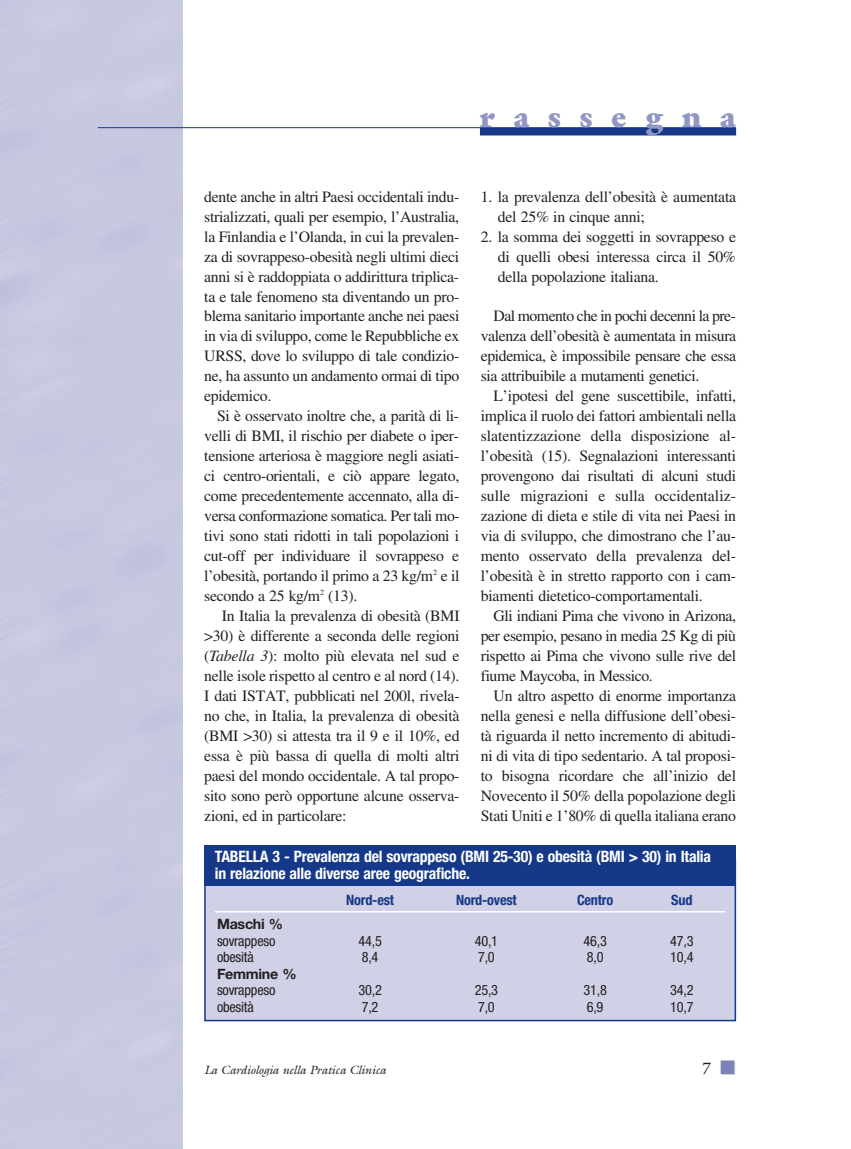
<style>
.page{position:relative;width:851px;height:1149px;background:#fff}
.page>*{position:absolute;margin:0;border:0;box-sizing:border-box;transform-origin:0 0}
.t1{font:900 30px "Galliard Std";letter-spacing:.625em;color:#9296c4}
.t2{font:16.5px "Galliard Std";color:#231f20}
.t3{font:15.75px/20px "Times LT Std";letter-spacing:-.02em;color:#231f20;text-align:justify}
.t4{font:700 condensed 15.75px/16.5px "Helvetica Neue LT Std";letter-spacing:-.015em;color:#fff}
.t5{font:condensed 14.25px "Helvetica Neue LT Std";letter-spacing:-.015em;color:#231f20}
.t6{font:700 condensed 14.25px "Helvetica Neue LT Std";letter-spacing:-.015em;color:#153889}
.t7{font:700 14.25px "Helvetica Neue LT Std";letter-spacing:-.015em;color:#231f20}
.t8{font:italic 12px "Galliard Std";letter-spacing:-.015em;color:#231f20}
.s1{font-style:italic}
.s2{color:#ccc}
</style>
<div class="page">
<hr style="left:98px;top:127px;width:638px;height:1px;background:#153889">
<div style="left:480px;top:128px;width:256px;height:7px;background:#153889"></div>
<div style="left:205px;top:859px;width:530px;height:161px;background:#d0d0e6"></div>
<div style="left:204px;top:858px;width:532px;height:162px;border:2px solid #153889"></div>
<div style="left:204px;top:844px;width:532px;height:41px;background:#153889"></div>
<hr style="left:215px;top:910px;width:510px;height:2px;background:#fff">
<h1 class="t1" style="left:480px;top:105px;width:257px">rassegna</h1>
<p class="t3" style="left:204px;top:188px;width:257px">dente anche in altri Paesi occidentali indu&shy;strializzati, quali per esempio, l’Australia, la Finlandia e l’Olanda, in cui la prevalen&shy;za di sovrappeso-obesità negli ultimi dieci anni si è raddoppiata o addirittura triplica&shy;ta e tale fenomeno sta diventando un pro&shy;blema sanitario importante anche nei paesi in via di sviluppo, come le Repubbliche ex URSS, dove lo sviluppo di tale condizio&shy;ne, ha assunto un andamento ormai di tipo epidemico.</p>
<p class="t3" style="left:204px;top:407px;width:257px;text-indent:13px">Si è osservato inoltre che, a parità di li&shy;velli di BMI, il rischio per diabete o iper&shy;tensione arteriosa è maggiore negli asiati&shy;ci centro-orientali, e ciò appare legato, come precedentemente accennato, alla di&shy;versa conformazione somatica. Per tali mo&shy;tivi sono stati ridotti in tali popolazioni i cut-off per individuare il sovrappeso e l’obesità, portando il primo a 23 kg/m<sup>2</sup> e il secondo a 25 kg/m<sup>2</sup> (13).</p>
<p class="t3" style="left:204px;top:607px;width:257px;text-indent:17px">In Italia la prevalenza di obesità (BMI &gt;30) è differente a seconda delle regioni (<span class="s1">Tabella 3</span>): molto più elevata nel sud e nelle isole rispetto al centro e al nord (14).<br>I dati ISTAT, pubblicati nel 200l, rivela&shy;no che, in Italia, la prevalenza di obesità (BMI &gt;30) si attesta tra il 9 e il 10%, ed essa è più bassa di quella di molti altri paesi del mondo occidentale. A tal propo&shy;sito sono però opportune alcune osserva&shy;zioni, ed in particolare:</p>
<p class="t3" style="left:497px;top:188px;width:240px;text-indent:-17px">1. la prevalenza dell’obesità è aumentata del 25% in cinque anni;</p>
<p class="t3" style="left:497px;top:228px;width:240px;text-indent:-17px">2. la somma dei soggetti in sovrappeso e di quelli obesi interessa circa il 50% della popolazione italiana.</p>
<p class="t3" style="left:480px;top:308px;width:257px;text-indent:13px">Dal momento che in pochi decenni la pre&shy;valenza dell’obesità è aumentata in misura epidemica, è impossibile pensare che essa sia attribuibile a mutamenti genetici.</p>
<p class="t3" style="left:480px;top:387px;width:257px;text-indent:13px">L’ipotesi del gene suscettibile, infatti, implica il ruolo dei fattori ambientali nella slatentizzazione della disposizione al&shy;l’obesità (15). Segnalazioni interessanti provengono dai risultati di alcuni studi sulle migrazioni e sulla occidentaliz&shy;zazione di dieta e stile di vita nei Paesi in via di sviluppo, che dimostrano che l’au&shy;mento osservato della prevalenza del&shy;l’obesità è in stretto rapporto con i cam&shy;biamenti dietetico-comportamentali.</p>
<p class="t3" style="left:480px;top:607px;width:257px;text-indent:13px">Gli indiani Pima che vivono in Arizona, per esempio, pesano in media 25 Kg di più rispetto ai Pima che vivono sulle rive del fiume Maycoba, in Messico.</p>
<p class="t3" style="left:480px;top:687px;width:257px;text-indent:13px">Un altro aspetto di enorme importanza nella genesi e nella diffusione dell’obesi&shy;tà riguarda il netto incremento di abitudi&shy;ni di vita di tipo sedentario. A tal proposi&shy;to bisogna ricordare che all’inizio del Novecento il 50% della popolazione degli Stati Uniti e 1’80% di quella italiana erano</p>
<p class="t4" style="left:215px;top:849px;width:497px">TABELLA 3 - Prevalenza del sovrappeso (BMI 25-30) e obesità (BMI &gt; 30) in Italia in relazione alle diverse aree geografiche.</p>
<p class="t6" style="left:346px;top:894px;width:49px">Nord-est</p>
<p class="t6" style="left:456px;top:894px;width:62px">Nord-ovest</p>
<p class="t6" style="left:577px;top:894px;width:38px">Centro</p>
<p class="t6" style="left:671px;top:894px;width:23px">Sud</p>
<p class="t7" style="left:217px;top:918px;width:68px">Maschi %</p>
<p class="t5" style="left:217px;top:935px;width:60px">sovrappeso</p>
<p class="t5" style="left:358px;top:935px;width:25px">44,5</p>
<p class="t5" style="left:474px;top:935px;width:25px">40,1</p>
<p class="t5" style="left:583px;top:935px;width:25px">46,3</p>
<p class="t5" style="left:670px;top:935px;width:25px">47,3</p>
<p class="t5" style="left:217px;top:951px;width:38px">obesità</p>
<p class="t5" style="left:362px;top:951px;width:18px">8,4</p>
<p class="t5" style="left:478px;top:951px;width:18px">7,0</p>
<p class="t5" style="left:586px;top:951px;width:18px">8,0</p>
<p class="t5" style="left:670px;top:951px;width:25px">10,4</p>
<p class="t7" style="left:217px;top:968px;width:81px">Femmine %</p>
<p class="t5" style="left:217px;top:984px;width:60px">sovrappeso</p>
<p class="t5" style="left:358px;top:984px;width:25px">30,2</p>
<p class="t5" style="left:474px;top:984px;width:25px">25,3</p>
<p class="t5" style="left:583px;top:984px;width:25px">31,8</p>
<p class="t5" style="left:670px;top:984px;width:25px">34,2</p>
<p class="t5" style="left:217px;top:1001px;width:38px">obesità</p>
<p class="t5" style="left:362px;top:1001px;width:18px">7,2</p>
<p class="t5" style="left:478px;top:1001px;width:18px">7,0</p>
<p class="t5" style="left:586px;top:1001px;width:18px">6,9</p>
<p class="t5" style="left:670px;top:1001px;width:25px">10,7</p>
<p class="t8" style="left:204px;top:1062px;width:183px">La Cardiologia nella Pratica Clinica</p>
<p class="t2" style="left:702px;top:1058px;width:35px">7 <span class="s2">■</span></p>
</div>
